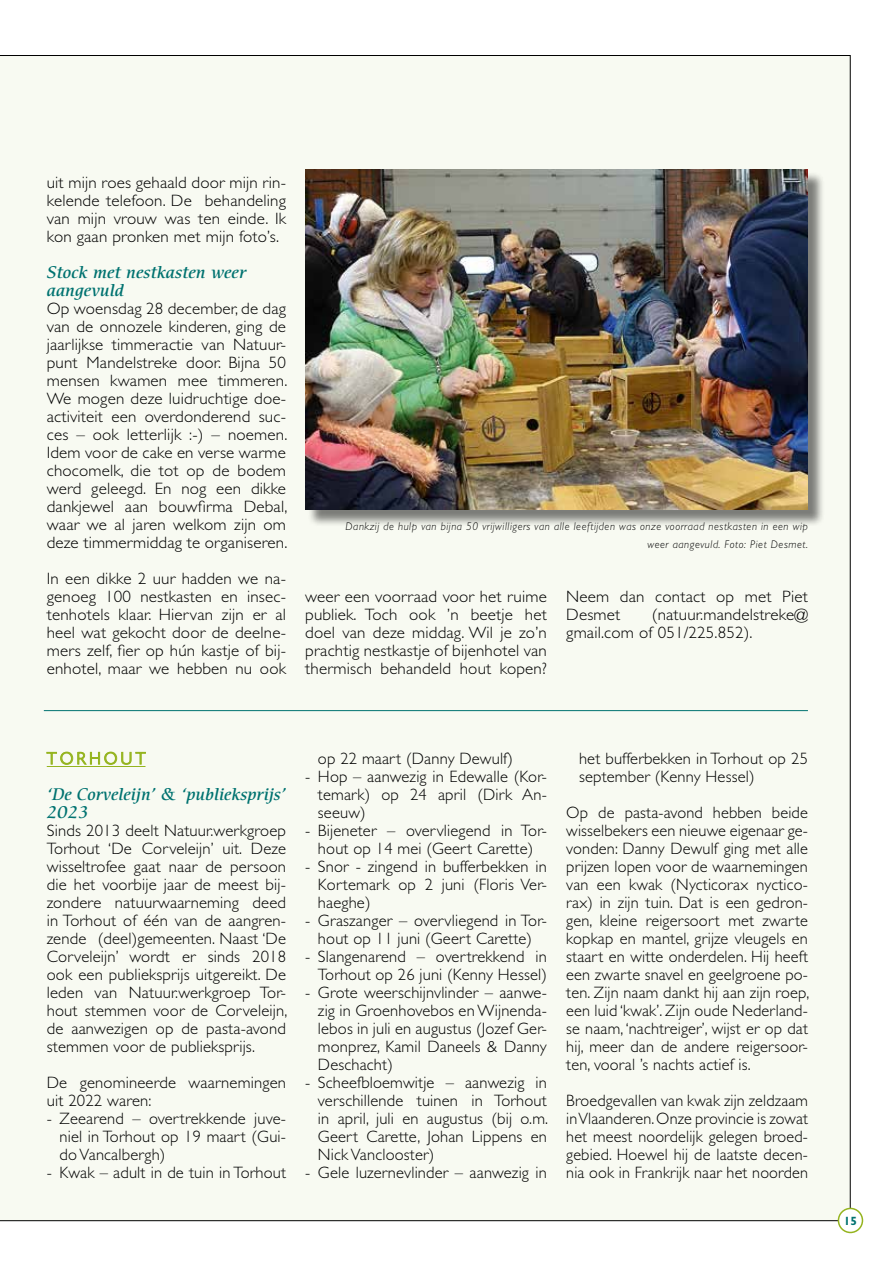
<style>
.page{position:relative;width:893px;height:1263px;background:#fff}
.page>*{position:absolute;margin:0;border:0;box-sizing:border-box;transform-origin:0 0}
.t1{font:300 18px "Today SH";letter-spacing:.2em;color:#95b41f}
.t2{font:300 16.5px/18px "Gill Sans Std";letter-spacing:.01em;color:#000;text-align:justify}
.t3{font:italic 500 16.5px/18px "Cerigo Std";letter-spacing:.01em;color:#007270}
.t4{font:700 12px "Gill Sans Std";color:#007270}
.t5{font:italic 300 11.25px/18px "Gill Sans Std";letter-spacing:.05em;color:#000;text-align:right}
</style>
<div class="page">
<div style="left:0;top:55px;width:850px;height:1165px;background:#f8faf2"></div>
<hr style="left:850px;top:55px;width:1px;height:1165px;background:#000">
<hr style="left:0;top:1220px;width:846px;height:1px;background:#000">
<div style="left:838px;top:1208px;width:24px;height:24px;background:#fff;border-radius:50%"></div>
<div style="left:838px;top:1208px;width:25px;height:25px;border:2px solid #95b41f;border-radius:50%"></div>
<hr style="left:0;top:55px;width:850px;height:1px;background:#000">
<hr style="left:47px;top:766px;width:98px;height:1px;background:#95b41f">
<svg style="left:47px;top:752px;width:99px;height:13px"></svg>
<div style="left:307px;top:172px;width:518px;height:355px;background:#000;opacity:.5"></div>
<img style="left:305px;top:170px;width:503px;height:339px">
<hr style="left:44px;top:710px;width:764px;height:1px;background:#007270">
<p class="t2" style="left:47px;top:174px;width:241px">uit mijn roes gehaald door mijn rin&shy;kelende telefoon. De behandeling van mijn vrouw was ten einde. Ik kon gaan pronken met mijn foto’s.</p>
<p class="t3" style="left:47px;top:264px;width:201px">Stock met nestkasten weer aangevuld</p>
<p class="t2" style="left:47px;top:300px;width:242px">Op woensdag 28 december, de dag van de onnozele kinderen, ging de jaarlijkse timmeractie van Natuur&shy;punt Mandelstreke door. Bijna 50 mensen kwamen mee timmeren.<br>We mogen deze luidruchtige doe&shy;activiteit een overdonderend suc&shy;ces – ook letterlijk :-) – noemen.<br>Idem voor de cake en verse warme chocomelk, die tot op de bodem werd geleegd. En nog een dikke dankjewel aan bouwfirma Debal, waar we al jaren welkom zijn om deze timmermiddag te organiseren.</p>
<p class="t2" style="left:47px;top:570px;width:241px">In een dikke 2 uur hadden we na&shy;genoeg 100 nestkasten en insec&shy;tenhotels klaar. Hiervan zijn er al heel wat gekocht door de deelne&shy;mers zelf, fier op hún kastje of bij&shy;enhotel, maar we hebben nu ook</p>
<p class="t5" style="left:346px;top:517px;width:464px">Dankzij de hulp van bijna 50 vrijwilligers van alle leeftijden was onze voorraad nestkasten in een wip weer aangevuld. Foto: Piet Desmet.</p>
<p class="t2" style="left:305px;top:588px;width:243px">weer een voorraad voor het ruime publiek. Toch ook ’n beetje het doel van deze middag. Wil je zo’n prachtig nestkastje of bijenhotel van thermisch behandeld hout kopen?</p>
<p class="t2" style="left:566px;top:588px;width:243px">Neem dan contact op met Piet<br>Desmet</p>
<p class="t2" style="left:566px;top:606px;width:243px;text-indent:86px">(natuur.mandelstreke@ gmail.com of 051/225.852).</p>
<p class="t1" style="left:47px;top:749px;width:100px">TORHOUT</p>
<p class="t3" style="left:47px;top:786px;width:241px">‘De Corveleijn’ &amp; ‘publieksprijs’<br>2023</p>
<p class="t2" style="left:47px;top:822px;width:242px">Sinds 2013 deelt Natuur.werkgroep Torhout ‘De Corveleijn’ uit. Deze wisseltrofee gaat naar de persoon die het voorbije jaar de meest bij&shy;zondere natuurwaarneming deed in Torhout of één van de aangren&shy;zende (deel)gemeenten. Naast ‘De Corveleijn’ wordt er sinds 2018 ook een publieksprijs uitgereikt. De leden van Natuur.werkgroep Tor&shy;hout stemmen voor de Corveleijn, de aanwezigen op de pasta-avond stemmen voor de publieksprijs.</p>
<p class="t2" style="left:47px;top:1074px;width:241px">De genomineerde waarnemingen uit 2022 waren:</p>
<p class="t2" style="left:60px;top:1110px;width:228px;text-indent:-13px">- Zeearend – overtrekkende juve&shy;niel in Torhout op 19 maart (Gui&shy;do Vancalbergh)</p>
<p class="t2" style="left:47px;top:1164px;width:241px">- Kwak – adult in de tuin in Torhout</p>
<p class="t2" style="left:318px;top:750px;width:196px">op 22 maart (Danny Dewulf)</p>
<p class="t2" style="left:318px;top:768px;width:230px;text-indent:-13px">- Hop – aanwezig in Edewalle (Kor&shy;temark) op 24 april (Dirk An&shy;seeuw)</p>
<p class="t2" style="left:305px;top:822px;width:243px;text-align:center">- Bijeneter – overvliegend in Tor&shy;hout op 14 mei (Geert Carette)</p>
<p class="t2" style="left:318px;top:858px;width:230px;text-indent:-13px">- Snor - zingend in bufferbekken in Kortemark op 2 juni (Floris Ver&shy;haeghe)</p>
<p class="t2" style="left:305px;top:912px;width:243px;text-align:center">- Graszanger – overvliegend in Tor&shy;hout op 11 juni (Geert Carette)</p>
<p class="t2" style="left:305px;top:948px;width:243px;text-align:right">- Slangenarend – overtrekkend in<br>Torhout op 26 juni (Kenny Hessel)</p>
<p class="t2" style="left:318px;top:984px;width:230px;text-indent:-13px">- Grote weerschijnvlinder – aanwe&shy;zig in Groenhovebos en Wijnenda&shy;lebos in juli en augustus (Jozef Ger&shy;monprez, Kamil Daneels &amp; Danny Deschacht)</p>
<p class="t2" style="left:318px;top:1074px;width:232px;text-indent:-13px">- Scheefbloemwitje – aanwezig in verschillende tuinen in Torhout in april, juli en augustus (bij o.m.<br>Geert Carette, Johan Lippens en Nick Vanclooster)</p>
<p class="t2" style="left:305px;top:1164px;width:243px">- Gele luzernevlinder – aanwezig in</p>
<p class="t2" style="left:579px;top:750px;width:230px">het bufferbekken in Torhout op 25 september (Kenny Hessel)</p>
<p class="t2" style="left:566px;top:804px;width:244px">Op de pasta-avond hebben beide wisselbekers een nieuwe eigenaar ge&shy;vonden: Danny Dewulf ging met alle prijzen lopen voor de waarnemingen van een kwak (Nycticorax nyctico&shy;rax) in zijn tuin. Dat is een gedron&shy;gen, kleine reigersoort met zwarte kopkap en mantel, grijze vleugels en staart en witte onderdelen. Hij heeft een zwarte snavel en geelgroene po&shy;ten. Zijn naam dankt hij aan zijn roep, een luid ‘kwak’. Zijn oude Nederland&shy;se naam, ‘nachtreiger’, wijst er op dat hij, meer dan de andere reigersoor&shy;ten, vooral ’s nachts actief is.</p>
<p class="t2" style="left:566px;top:1092px;width:243px">Broedgevallen van kwak zijn zeldzaam in Vlaanderen. Onze provincie is zowat het meest noordelijk gelegen broed&shy;gebied. Hoewel hij de laatste decen&shy;nia ook in Frankrijk naar het noorden</p>
<p class="t4" style="left:844px;top:1213px;width:15px">15</p>
</div>
